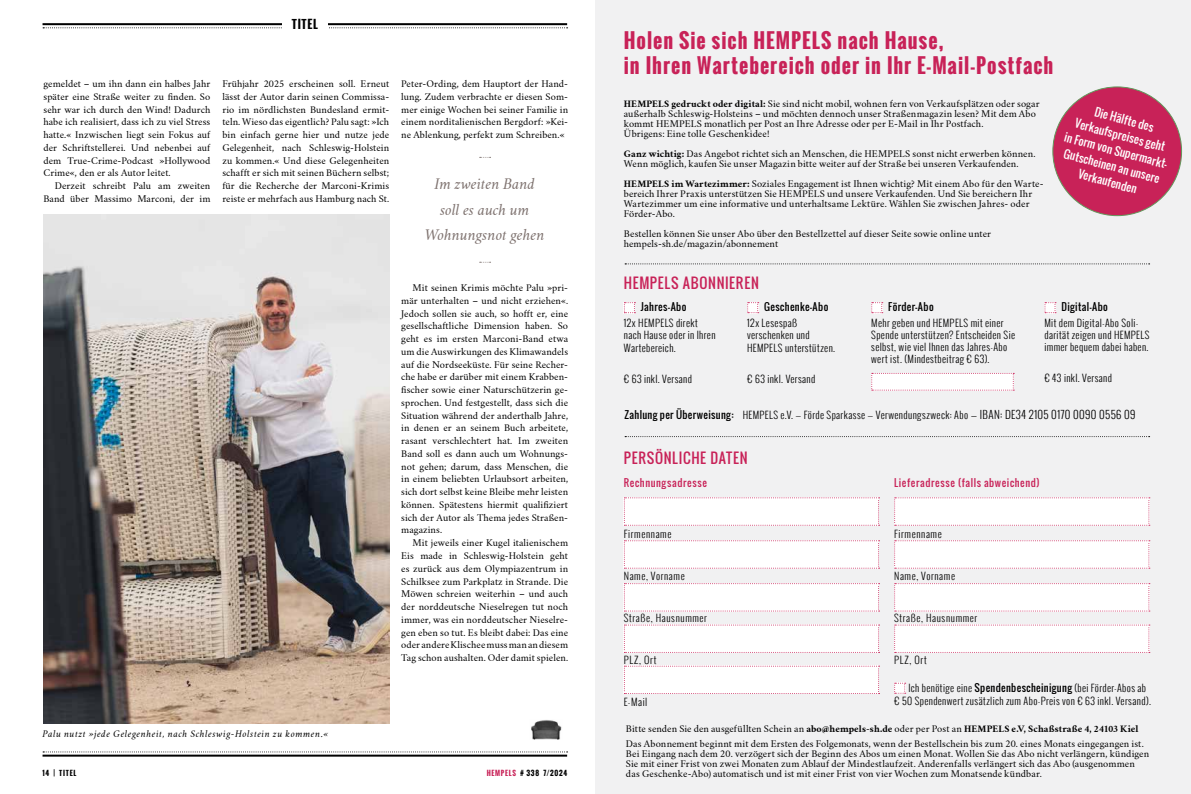
<style>
.page{position:relative;width:1191px;height:794px;background:#fff}
.page>*{position:absolute;margin:0;border:0;box-sizing:border-box;transform-origin:0 0}
.t1{font:700 20px/25.5px "Oswald";letter-spacing:.05em;color:#c82258}
.t2{font:italic 14.5px/25.5px "Crimson Text";color:#7f7370;text-align:center}
.t3{font:14px "Oswald";letter-spacing:.055em;color:#c82258}
.t4{font:700 11.5px "Oswald";letter-spacing:.065em;color:#000}
.t5{font:11px/16px "Oswald";color:#fff;text-align:center}
.t6{font:300 10px/12px "Oswald";letter-spacing:.04em;color:#000}
.t7{font:300 10px "Oswald";letter-spacing:.06em;color:#000}
.t8{font:10px "Oswald";letter-spacing:.06em;color:#c82258}
.t9{font:10px "Oswald";letter-spacing:.035em;color:#000}
.t10{font:9px/12.8px "Crimson Text";letter-spacing:.01em;color:#000}
.t11{font:italic 9px "Crimson Text";letter-spacing:.065em;color:#000}
.t12{font:700 7px "Oswald";letter-spacing:.1em;color:#000}
.s1{font-weight:700}
.s2{font-weight:400}
.s3{font-size:11px}
.s4{color:#c82258}
</style>
<div class="page">
<hr style="left:43px;top:754px;width:524px;height:2px;background:#000">
<svg style="left:43px;top:751px;width:524px;height:1px"></svg>
<hr style="left:43px;top:23px;width:524px;height:2px;background:#000">
<svg style="left:43px;top:27px;width:524px;height:1px"></svg>
<div style="left:282px;top:15px;width:45px;height:15px;background:#fff"></div>
<div style="left:595px;top:0;width:596px;height:794px;background:#f1f1f2"></div>
<svg style="left:625px;top:263px;width:524px;height:1px"></svg>
<svg style="left:625px;top:436px;width:524px;height:1px"></svg>
<div style="left:1052px;top:87px;width:129px;height:129px;background:#c82258;border-radius:50%"></div>
<svg style="left:624px;top:302px;width:11px;height:11px"></svg>
<svg style="left:871px;top:373px;width:143px;height:17px"></svg>
<svg style="left:747px;top:302px;width:11px;height:11px"></svg>
<svg style="left:871px;top:302px;width:11px;height:11px"></svg>
<svg style="left:1044px;top:302px;width:12px;height:11px"></svg>
<svg style="left:624px;top:497px;width:255px;height:29px"></svg>
<svg style="left:624px;top:540px;width:255px;height:28px"></svg>
<svg style="left:624px;top:583px;width:255px;height:28px"></svg>
<svg style="left:624px;top:624px;width:255px;height:29px"></svg>
<svg style="left:624px;top:665px;width:255px;height:29px"></svg>
<svg style="left:894px;top:497px;width:255px;height:29px"></svg>
<svg style="left:894px;top:540px;width:255px;height:28px"></svg>
<svg style="left:894px;top:583px;width:255px;height:28px"></svg>
<svg style="left:894px;top:624px;width:255px;height:29px"></svg>
<svg style="left:894px;top:682px;width:11px;height:11px"></svg>
<img style="left:43px;top:214px;width:346px;height:509px">
<img style="left:531px;top:720px;width:31px;height:20px">
<p class="t4" style="left:292px;top:15px;width:28px">TITEL</p>
<p class="t10" style="left:43px;top:77px;width:168px;text-align:justify">gemeldet – um ihn dann ein halbes Jahr später eine Straße weiter zu finden. So sehr war ich durch den Wind! Dadurch habe ich realisiert, dass ich zu viel Stress hatte.« Inzwischen liegt sein Fokus auf der Schriftstellerei. Und nebenbei auf dem True-Crime-Podcast »Hollywood Crime«, den er als Autor leitet.</p>
<p class="t10" style="left:43px;top:179px;width:168px;text-align:right">Derzeit schreibt Palu am zweiten<br>Band über Massimo Marconi, der im</p>
<p class="t10" style="left:222px;top:77px;width:168px;text-align:justify">Frühjahr 2025 erscheinen soll. Erneut lässt der Autor darin seinen Commissa&shy;rio im nördlichsten Bundesland ermit&shy;teln. Wieso das eigentlich? Palu sagt: »Ich bin einfach gerne hier und nutze jede Gelegenheit, nach Schleswig-Holstein zu kommen.« Und diese Gelegenheiten schafft er sich mit seinen Büchern selbst; für die Recherche der Marconi-Krimis reiste er mehrfach aus Hamburg nach St.</p>
<p class="t10" style="left:401px;top:77px;width:168px;text-align:justify">Peter-Ording, dem Hauptort der Hand&shy;lung. Zudem verbrachte er diesen Som&shy;mer einige Wochen bei seiner Familie in einem norditalienischen Bergdorf: »Kei&shy;ne Ablenkung, perfekt zum Schreiben.«</p>
<h2 class="t2" style="left:425px;top:172px;width:121px">Im zweiten Band soll es auch um<br>Wohnungsnot gehen</h2>
<p class="t10" style="left:401px;top:281px;width:168px;text-align:justify;text-indent:11px">Mit seinen Krimis möchte Palu »pri&shy;mär unterhalten – und nicht erziehen«.<br>Jedoch sollen sie auch, so hofft er, eine gesellschaftliche Dimension haben. So geht es im ersten Marconi-Band etwa um die Auswirkungen des Klimawandels auf die Nordseeküste. Für seine Recher&shy;che habe er darüber mit einem Krabben&shy;fischer sowie einer Naturschützerin ge&shy;sprochen. Und festgestellt, dass sich die Situation während der anderthalb Jahre, in denen er an seinem Buch arbeitete, rasant verschlechtert hat. Im zweiten Band soll es dann auch um Wohnungs&shy;not gehen; darum, dass Menschen, die in einem beliebten Urlaubsort arbeiten, sich dort selbst keine Bleibe mehr leisten können. Spätestens hiermit qualifiziert sich der Autor als Thema jedes Straßen&shy;magazins.</p>
<p class="t10" style="left:401px;top:536px;width:168px;text-align:justify;text-indent:11px">Mit jeweils einer Kugel italienischem Eis made in Schleswig-Holstein geht es zurück aus dem Olympiazentrum in Schilksee zum Parkplatz in Strande. Die Möwen schreien weiterhin – und auch der norddeutsche Nieselregen tut noch immer, was ein norddeutscher Nieselre&shy;gen eben so tut. Es bleibt dabei: Das eine oder andere Klischee muss man an diesem Tag schon aushalten. Oder damit spielen.</p>
<h1 class="t1" style="left:624px;top:28px;width:431px">Holen Sie sich HEMPELS nach Hause,<br>in Ihren Wartebereich oder in Ihr E-Mail-Postfach</h1>
<p class="t10" style="left:624px;top:99px;width:417px;line-height:10px"><span class="s1">HEMPELS gedruckt oder digital:</span> Sie sind nicht mobil, wohnen fern von Verkaufsplätzen oder sogar außerhalb Schleswig-Holsteins – und möchten dennoch unser Straßenmagazin lesen? Mit dem Abo kommt HEMPELS monatlich per Post an Ihre Adresse oder per E-Mail in Ihr Postfach.<br>Übrigens: Eine tolle Geschenkidee!</p>
<p class="t10" style="left:624px;top:149px;width:413px;line-height:10px"><span class="s1">Ganz wichtig:</span> Das Angebot richtet sich an Menschen, die HEMPELS sonst nicht erwerben können.<br>Wenn möglich, kaufen Sie unser Magazin bitte weiter auf der Straße bei unseren Verkaufenden.</p>
<p class="t10" style="left:624px;top:179px;width:421px;line-height:10px"><span class="s1">HEMPELS im Wartezimmer:</span> Soziales Engagement ist Ihnen wichtig? Mit einem Abo für den Warte&shy;bereich Ihrer Praxis unterstützen Sie HEMPELS und unsere Verkaufenden. Und Sie bereichern Ihr Wartezimmer um eine informative und unterhaltsame Lektüre. Wählen Sie zwischen Jahres- oder Förder-Abo.</p>
<p class="t10" style="left:624px;top:229px;width:369px;line-height:10px">Bestellen können Sie unser Abo über den Bestellzettel auf dieser Seite sowie online unter hempels-sh.de/magazin/abonnement</p>
<h3 class="t3" style="left:624px;top:272px;width:137px">HEMPELS ABONNIEREN</h3>
<p class="t5" style="left:1075px;top:98px;width:111px;rotate:15deg">Die Hälfte des<br>Verkaufspreises geht<br>in Form von Supermarkt-<br>Gutscheinen an unsere<br>Verkaufenden</p>
<p class="t9" style="left:764px;top:299px;width:66px">Geschenke-Abo</p>
<p class="t6" style="left:747px;top:317px;width:64px">12x Lesespaß verschenken und</p>
<p class="t6" style="left:747px;top:342px;width:89px">HEMPELS unterstützen.</p>
<p class="t6" style="left:747px;top:373px;width:70px">€ 63 inkl. Versand</p>
<p class="t9" style="left:641px;top:299px;width:47px">Jahres-Abo</p>
<p class="t6" style="left:624px;top:317px;width:93px">12x HEMPELS direkt nach Hause oder in Ihren</p>
<p class="t6" style="left:624px;top:342px;width:53px">Wartebereich.</p>
<p class="t6" style="left:624px;top:373px;width:70px">€ 63 inkl. Versand</p>
<p class="t6" style="left:624px;top:409px;width:512px"><span class="s2">Zahlung per Überweisung:</span> HEMPELS e.V. — Förde Sparkasse — Verwendungszweck: Abo <span class="s3">— IBAN: DE34 2105 0170 0090 0556 09</span></p>
<p class="t9" style="left:888px;top:299px;width:47px">Förder-Abo</p>
<p class="t6" style="left:871px;top:317px;width:145px">Mehr geben und HEMPELS mit einer Spende unterstützen? Entscheiden Sie selbst, wie viel Ihnen das Jahres-Abo wert ist. (Mindestbeitrag € 63).</p>
<p class="t9" style="left:1061px;top:299px;width:48px">Digital-Abo</p>
<p class="t6" style="left:1044px;top:317px;width:106px">Mit dem Digital-Abo Soli&shy;darität zeigen und HEMPELS immer bequem dabei haben.</p>
<p class="t6" style="left:1044px;top:372px;width:69px">€ 43 inkl. Versand</p>
<h3 class="t3" style="left:624px;top:447px;width:125px">PERSÖNLICHE DATEN</h3>
<p class="t8" style="left:624px;top:475px;width:85px">Rechnungsadresse</p>
<p class="t7" style="left:624px;top:526px;width:49px">Firmenname</p>
<p class="t7" style="left:624px;top:568px;width:62px">Name, Vorname</p>
<p class="t7" style="left:624px;top:610px;width:85px">Straße, Hausnummer</p>
<p class="t6" style="left:624px;top:653px;width:34px">PLZ, Ort</p>
<p class="t6" style="left:624px;top:695px;width:25px">E-Mail</p>
<p class="t8" style="left:894px;top:475px;width:147px">Lieferadresse (falls abweichend)</p>
<p class="t7" style="left:894px;top:526px;width:49px">Firmenname</p>
<p class="t7" style="left:894px;top:568px;width:62px">Name, Vorname</p>
<p class="t7" style="left:894px;top:610px;width:85px">Straße, Hausnummer</p>
<p class="t6" style="left:894px;top:653px;width:34px">PLZ, Ort</p>
<p class="t6" style="left:894px;top:681px;width:258px;line-height:13px;text-indent:14px">Ich benötige eine <span class="s2">Spendenbescheinigung</span> (bei Förder-Abos ab € 50 Spendenwert zusätzlich zum Abo-Preis von € 63 inkl. Versand).</p>
<p class="t10" style="left:626px;top:721px;width:519px;line-height:15px">Bitte senden Sie den ausgefüllten Schein an <span class="s1">abo@hempels-sh.de</span> oder per Post an <span class="s1">HEMPELS e.V, Schaßstraße 4, 24103 Kiel<br></span>Das Abonnement beginnt mit dem Ersten des Folgemonats, wenn der Bestellschein bis zum 20. eines Monats eingegangen ist.</p>
<p class="t10" style="left:626px;top:749px;width:525px;line-height:10px">Bei Eingang nach dem 20. verzögert sich der Beginn des Abos um einen Monat. Wollen Sie das Abo nicht verlängern, kündigen<br>Sie mit einer Frist von zwei Monaten zum Ablauf der Mindestlaufzeit. Anderenfalls verlängert sich das Abo (ausgenommen das Geschenke-Abo) automatisch und ist mit einer Frist von vier Wochen zum Monatsende kündbar.</p>
<p class="t11" style="left:43px;top:728px;width:287px">Palu nutzt »jede Gelegenheit, nach Schleswig-Holstein zu kommen.«</p>
<p class="t12" style="left:43px;top:767px;width:35px">14 | TITEL</p>
<p class="t12" style="left:487px;top:767px;width:82px"><span class="s4">HEMPELS</span> # 338 7/2024</p>
<p class="t12" style="left:624px;top:767px;width:82px"><span class="s4">HEMPELS</span> # 338 7/2024</p>
</div>
